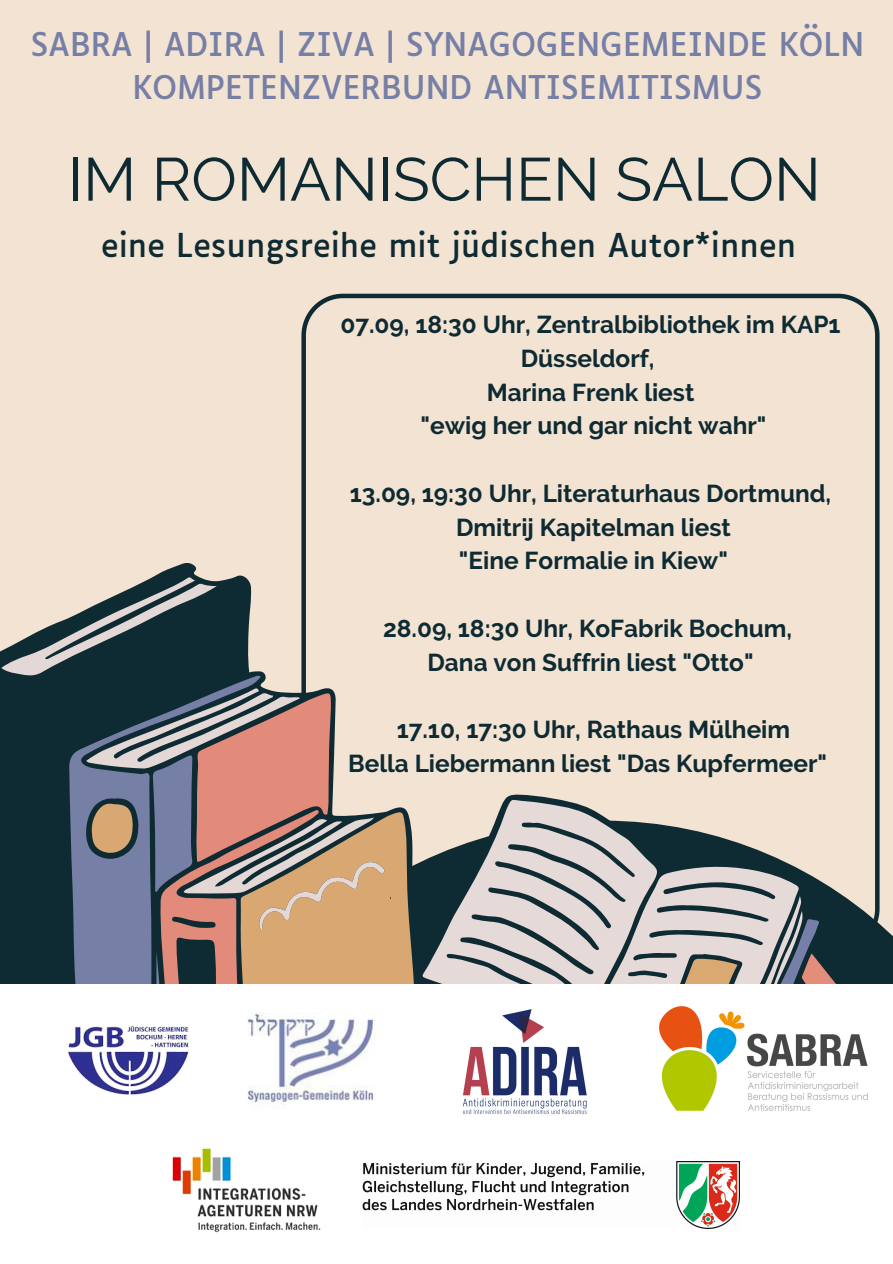
<style>
.page{position:relative;width:893px;height:1264px;background:#fff}
.page>*{position:absolute;margin:0;border:0;box-sizing:border-box;transform-origin:0 0}
.t1{font:60.6px "Raleway";color:#0e2a32}
.t2{font:31.5px "Luciole";color:#0e2a32}
.t3{font:31.2px "Luciole";color:#767fa5}
.t4{font:700 24.45px/33.8px "Raleway";color:#0e2a32;text-align:center}
</style>
<div class="page">
<div style="left:0;top:0;width:892px;height:1262px;background:#f3e3d3"></div>
<svg style="left:301px;top:294px;width:578px;height:500px"></svg>
<svg style="left:156px;top:562px;width:268px;height:232px"></svg>
<svg style="left:0;top:575px;width:401px;height:409px"></svg>
<svg style="left:402px;top:794px;width:490px;height:190px"></svg>
<svg style="left:802px;top:958px;width:90px;height:26px;background:#3f4042"></svg>
<svg style="left:416px;top:799px;width:386px;height:185px;fill:#e5dad8"></svg>
<div style="left:0;top:1107px;width:892px;height:155px;background:#fff"></div>
<div style="left:0;top:721px;width:47px;height:263px;background:#0e2a32"></div>
<div style="left:247px;top:895px;width:153px;height:89px;background:#d8a772"></div>
<img style="left:363px;top:1161px;width:376px;height:67px">
<div style="left:0;top:984px;width:892px;height:164px;background:#fff"></div>
<img style="left:172px;top:1147px;width:149px;height:86px">
<img style="left:67px;top:1025px;width:122px;height:72px">
<img style="left:247px;top:1012px;width:129px;height:95px">
<img style="left:463px;top:1009px;width:124px;height:105px">
<img style="left:659px;top:1006px;width:209px;height:105px">
<p class="t3" style="left:31px;top:32px;width:835px">SABRA | ADIRA | ZIVA | SYNAGOGENGEMEINDE KÖLN</p>
<p class="t3" style="left:132px;top:74px;width:631px">KOMPETENZVERBUND ANTISEMITISMUS</p>
<p class="t1" style="left:68px;top:144px;width:754px">IM ROMANISCHEN SALON</p>
<p class="t2" style="left:101px;top:232px;width:696px">eine Lesungsreihe mit jüdischen Autor*innen</p>
<p class="t4" style="left:340px;top:308px;width:501px">07.09, 18:30 Uhr, Zentralbibliothek im KAP1<br>Düsseldorf,</p>
<p class="t4" style="left:486px;top:375px;width:209px">Marina Frenk liest</p>
<p class="t4" style="left:420px;top:409px;width:347px">"ewig her und gar nicht wahr"</p>
<p class="t4" style="left:350px;top:476px;width:483px">13.09, 19:30 Uhr, Literaturhaus Dortmund,</p>
<p class="t4" style="left:456px;top:510px;width:276px">Dmitrij Kapitelman liest</p>
<p class="t4" style="left:459px;top:544px;width:270px">"Eine Formalie in Kiew"</p>
<p class="t4" style="left:383px;top:611px;width:410px">28.09, 18:30 Uhr, KoFabrik Bochum,</p>
<p class="t4" style="left:427px;top:645px;width:327px">Dana von Suffrin liest "Otto"</p>
<p class="t4" style="left:396px;top:712px;width:395px">17.10, 17:30 Uhr, Rathaus Mülheim</p>
<p class="t4" style="left:348px;top:746px;width:480px">Bella Liebermann liest "Das Kupfermeer"</p>
</div>
